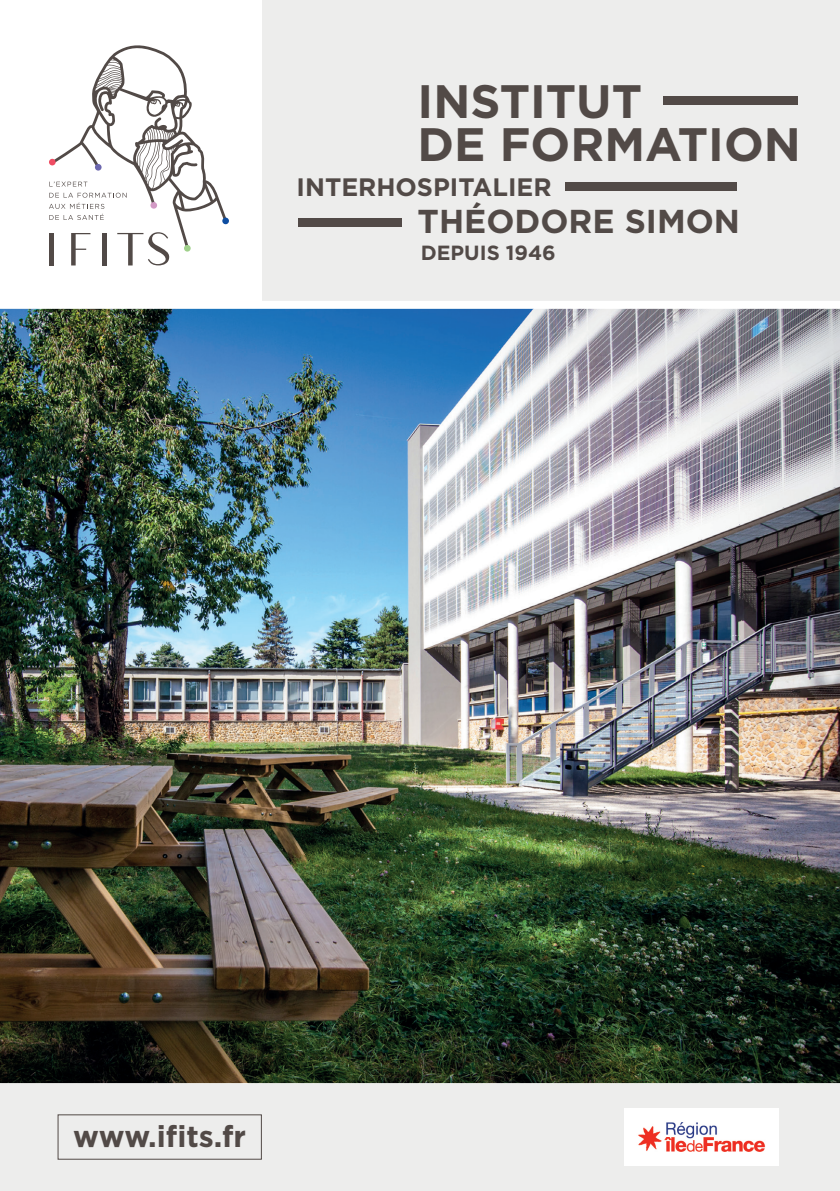
<style>
.page{position:relative;width:840px;height:1191px;background:#fff}
.page>*{position:absolute;margin:0;border:0;box-sizing:border-box;transform-origin:0 0}
.t1{font:700 46.8px/42.8px "Gotham";color:#524a47}
.t2{font:700 33px "Gotham";color:#524a47}
.t3{font:700 30px "Gotham";color:#524a47}
.t4{font:700 25.2px "Gotham";color:#524a47}
.t5{font:700 20.4px "Gotham";color:#524a47}
</style>
<div class="page">
<div style="left:263px;top:0;width:576px;height:303px;background:#ededec"></div>
<div style="left:0;top:1083px;width:839px;height:108px;background:#ededec"></div>
<div style="left:0;top:301px;width:839px;height:8px;background:#fff"></div>
<svg style="left:49px;top:45px;width:178px;height:220px"></svg>
<div style="left:49px;top:159px;width:7px;height:6px;background:#ef4d63;border-radius:50%"></div>
<div style="left:95px;top:164px;width:6px;height:7px;background:#6c67ae;border-radius:50%"></div>
<div style="left:150px;top:202px;width:7px;height:7px;background:#d29ac5;border-radius:50%"></div>
<div style="left:184px;top:245px;width:6px;height:7px;background:#9fd08a;border-radius:50%"></div>
<div style="left:222px;top:218px;width:7px;height:6px;background:#0d4da1;border-radius:50%"></div>
<div style="left:662px;top:96px;width:135px;height:8px;background:#524a47"></div>
<div style="left:565px;top:183px;width:171px;height:8px;background:#524a47"></div>
<div style="left:298px;top:218px;width:104px;height:9px;background:#524a47"></div>
<img style="left:624px;top:1108px;width:154px;height:57px">
<div style="left:57px;top:1114px;width:205px;height:45px;border:1px solid #524a47"></div>
<img style="left:0;top:308px;width:839px;height:775px">
<p class="t1" style="left:417px;top:79px;width:384px">INSTITUT<br>DE FORMATION</p>
<p class="t4" style="left:296px;top:173px;width:256px">INTERHOSPITALIER</p>
<p class="t2" style="left:417px;top:202px;width:324px">THÉODORE SIMON</p>
<p class="t5" style="left:420px;top:241px;width:136px">DEPUIS 1946</p>
<p class="t3" style="left:73px;top:1119px;width:174px">www.ifits.fr</p>
</div>
